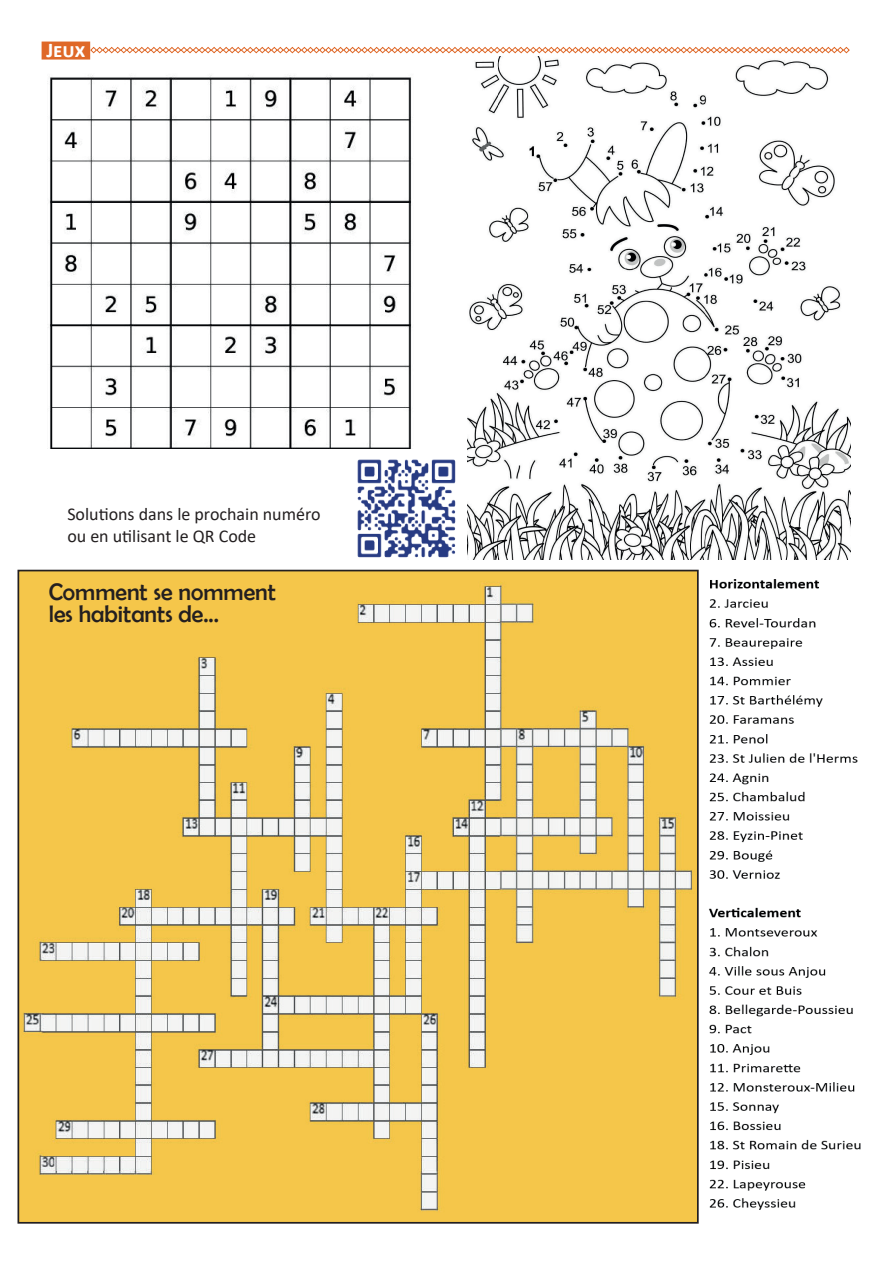
<style>
.page{position:relative;width:893px;height:1263px;background:#fff}
.page>*{position:absolute;margin:0;border:0;box-sizing:border-box;transform-origin:0 0}
.t1{font:24px/22.5px "Berlin Sans FB";color:#231f20}
.t2{font:700 21px "Calibri";color:#fff}
.t3{font:18px/21.6px "Calibri";color:#231f20}
</style>
<div class="page">
<img style="left:21px;top:573px;width:675px;height:648px">
<img style="left:468px;top:56px;width:382px;height:503px">
<img style="left:357px;top:459px;width:99px;height:99px">
<img style="left:49px;top:75px;width:363px;height:374px">
<div style="left:42px;top:42px;width:48px;height:18px;background:#df6828"></div>
<svg style="left:90px;top:47px;width:760px;height:6px"></svg>
<img style="left:709px;top:579px;width:152px;height:631px">
<p class="t2" style="left:46px;top:35px;width:41px">Jeux</p>
<p class="t3" style="left:67px;top:503px;width:255px">Solutions dans le prochain numéro ou en utilisant le QR Code</p>
<h1 class="t1" style="left:49px;top:580px;width:229px">Comment se nomment les habitants de...</h1>
</div>
